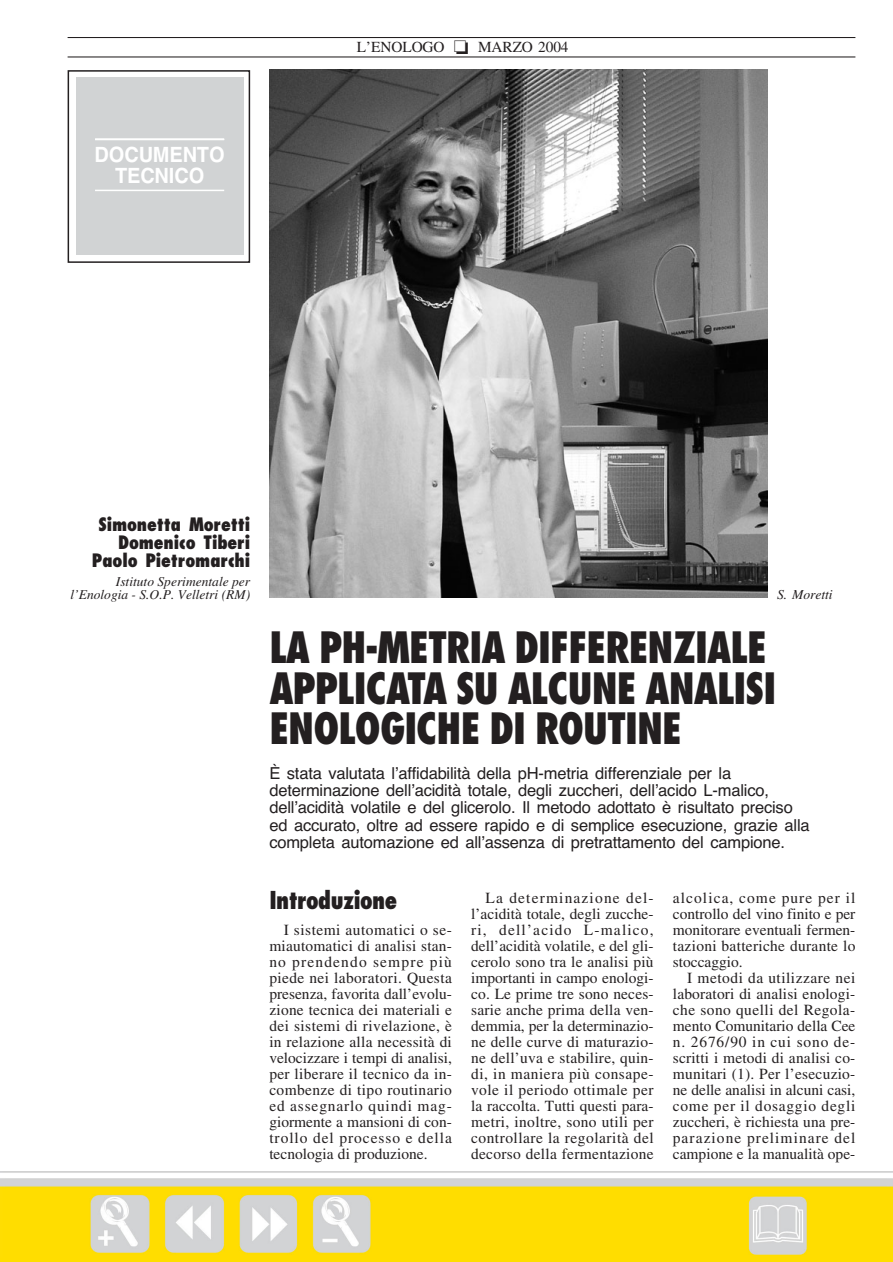
<style>
.page{position:relative;width:893px;height:1262px;background:#fff}
.page>*{position:absolute;margin:0;border:0;box-sizing:border-box;transform-origin:0 0}
.t1{font:800 condensed 42px/40.5px "Futura";letter-spacing:-.025em;color:#231f20;scale:.95 1}
.t2{font:800 condensed 24px "Futura";letter-spacing:-.025em;color:#231f20;scale:.95 1}
.t3{font:700 21px/21px "Helvetica";letter-spacing:-.005em;color:#fff;text-align:center;scale:.95 1}
.t4{font:800 condensed 18px/18px "Futura";letter-spacing:-.005em;color:#231f20;text-align:right}
.t5{font:16.5px/17.2px "Helvetica";letter-spacing:-.01em;color:#231f20}
.t6{font:15.45px/16px "Times";letter-spacing:.02em;color:#231f20;text-align:justify}
.t7{font:15.3px "Times";letter-spacing:-.005em;color:#231f20}
.t8{font:italic 13.65px "Times";letter-spacing:-.005em;color:#231f20}
.t9{font:italic 13.5px/12.8px "Times";color:#231f20;text-align:right}
</style>
<div class="page">
<hr style="left:68px;top:37px;width:787px;height:1px;background:#231f20">
<hr style="left:68px;top:56px;width:787px;height:1px;background:#231f20">
<img style="left:269px;top:69px;width:498px;height:529px">
<div style="left:68px;top:70px;width:182px;height:193px;border:2px solid #231f20"></div>
<div style="left:76px;top:77px;width:167px;height:178px;background:#d1d3d4"></div>
<hr style="left:95px;top:139px;width:129px;height:1px;background:#fff">
<hr style="left:95px;top:190px;width:129px;height:1px;background:#fff">
<img style="left:0;top:1172px;width:892px;height:90px">
<h3 class="t3" style="left:95px;top:146px;width:138px">DOCUMENTO<br>TECNICO</h3>
<p class="t7" style="left:357px;top:42px;width:213px">L’ENOLOGO ❏ MARZO 2004</p>
<p class="t4" style="left:92px;top:517px;width:160px">Simonetta Moretti<br>Domenico Tiberi<br>Paolo Pietromarchi</p>
<p class="t9" style="left:70px;top:576px;width:181px">Istituto Sperimentale per l’Enologia - S.O.P. Velletri (RM)</p>
<p class="t8" style="left:777px;top:589px;width:57px">S. Moretti</p>
<h1 class="t1" style="left:269px;top:631px;width:535px">LA PH-METRIA DIFFERENZIALE<br>APPLICATA SU ALCUNE ANALISI<br>ENOLOGICHE DI ROUTINE</h1>
<p class="t5" style="left:269px;top:766px;width:542px">È stata valutata l’affidabilità della pH-metria differenziale per la determinazione dell’acidità totale, degli zuccheri, dell’acido L-malico, dell’acidità volatile e del glicerolo. Il metodo adottato è risultato preciso ed accurato, oltre ad essere rapido e di semplice esecuzione, grazie alla completa automazione ed all’assenza di pretrattamento del campione.</p>
<h2 class="t2" style="left:269px;top:889px;width:136px">Introduzione</h2>
<p class="t6" style="left:269px;top:923px;width:184px;text-indent:14px">I sistemi automatici o se&shy;miautomatici di analisi stan&shy;no prendendo sempre più piede nei laboratori. Questa presenza, favorita dall’evolu&shy;zione tecnica dei materiali e dei sistemi di rivelazione, è in relazione alla necessità di velocizzare i tempi di analisi, per liberare il tecnico da in&shy;combenze di tipo routinario ed assegnarlo quindi mag&shy;giormente a mansioni di con&shy;trollo del processo e della tecnologia di produzione.</p>
<p class="t6" style="left:471px;top:891px;width:184px;text-indent:14px">La determinazione del&shy;l’acidità totale, degli zucche&shy;ri, dell’acido L-malico, dell’acidità volatile, e del gli&shy;cerolo sono tra le analisi più importanti in campo enologi&shy;co. Le prime tre sono neces&shy;sarie anche prima della ven&shy;demmia, per la determinazio&shy;ne delle curve di maturazio&shy;ne dell’uva e stabilire, quin&shy;di, in maniera più consape&shy;vole il periodo ottimale per la raccolta. Tutti questi para&shy;metri, inoltre, sono utili per controllare la regolarità del decorso della fermentazione</p>
<p class="t6" style="left:672px;top:891px;width:184px">alcolica, come pure per il controllo del vino finito e per monitorare eventuali fermen&shy;tazioni batteriche durante lo stoccaggio.</p>
<p class="t6" style="left:672px;top:971px;width:184px;text-indent:14px">I metodi da utilizzare nei laboratori di analisi enologi&shy;che sono quelli del Regola&shy;mento Comunitario della Cee n. 2676/90 in cui sono de&shy;scritti i metodi di analisi co&shy;munitari (1). Per l’esecuzio&shy;ne delle analisi in alcuni casi, come per il dosaggio degli zuccheri, è richiesta una pre&shy;parazione preliminare del campione e la manualità ope-</p>
</div>
